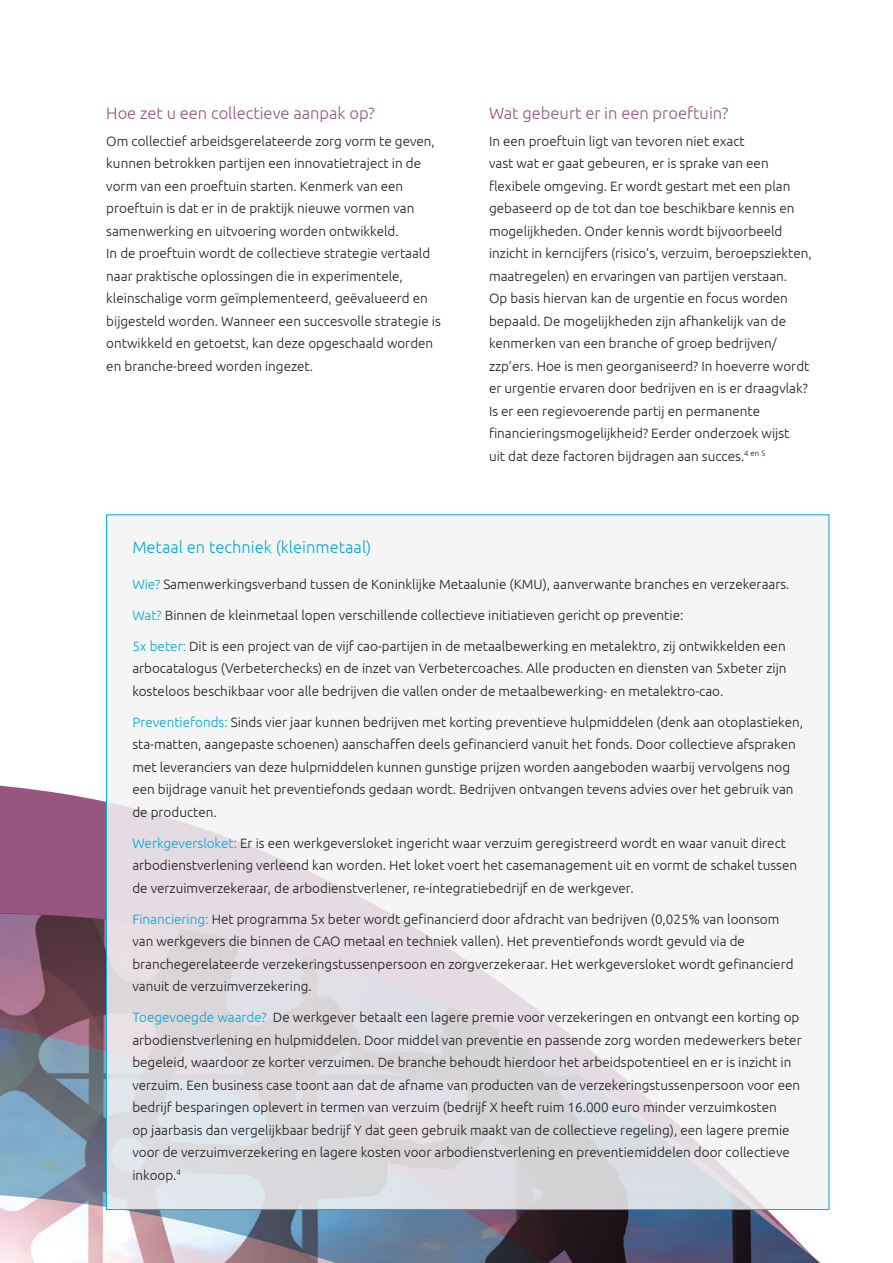
<style>
.page{position:relative;width:893px;height:1263px;background:#fff}
.page>*{position:absolute;margin:0;border:0;box-sizing:border-box;transform-origin:0 0}
.t1{font:300 16.5px "Ubuntu";color:#96567f}
.t2{font:300 16.5px "Ubuntu";color:#00aad5}
.t3{font:300 13.5px/22.5px "Ubuntu";color:#1d1d1b}
.s1{color:#00aad5}
</style>
<div class="page">
<div style="left:0;top:785px;width:106px;height:128px;background:#96567f"></div>
<svg style="left:0;top:913px;width:830px;height:350px;background:#7d8193"></svg>
<svg style="left:108px;top:802px;width:719px;height:406px"></svg>
<p class="t1" style="left:106px;top:103px;width:270px">Hoe zet u een collectieve aanpak op?</p>
<p class="t3" style="left:106px;top:129px;width:336px">Om collectief arbeidsgerelateerde zorg vorm te geven, kunnen betrokken partijen een innovatietraject in de vorm van een proeftuin starten. Kenmerk van een proeftuin is dat er in de praktijk nieuwe vormen van samenwerking en uitvoering worden ontwikkeld.<br>In de proeftuin wordt de collectieve strategie vertaald naar praktische oplossingen die in experimentele, kleinschalige vorm geïmplementeerd, geëvalueerd en bijgesteld worden. Wanneer een succesvolle strategie is ontwikkeld en getoetst, kan deze opgeschaald worden en branche-breed worden ingezet.</p>
<p class="t1" style="left:489px;top:103px;width:241px">Wat gebeurt er in een proeftuin?</p>
<p class="t3" style="left:489px;top:129px;width:324px">In een proeftuin ligt van tevoren niet exact<br>vast wat er gaat gebeuren, er is sprake van een flexibele omgeving. Er wordt gestart met een plan gebaseerd op de tot dan toe beschikbare kennis en mogelijkheden. Onder kennis wordt bijvoorbeeld inzicht in kerncijfers (risico’s, verzuim, beroepsziekten, maatregelen) en ervaringen van partijen verstaan.<br>Op basis hiervan kan de urgentie en focus worden bepaald. De mogelijkheden zijn afhankelijk van de kenmerken van een branche of groep bedrijven/ zzp’ers. Hoe is men georganiseerd? In hoeverre wordt er urgentie ervaren door bedrijven en is er draagvlak?<br>Is er een regievoerende partij en permanente financieringsmogelijkheid? Eerder onderzoek wijst<br>uit dat deze factoren bijdragen aan succes.<sup>4</sup> <sup>en</sup> <sup>5</sup></p>
<p class="t2" style="left:132px;top:538px;width:240px">Metaal en techniek (kleinmetaal)</p>
<p class="t3" style="left:132px;top:572px;width:659px"><span class="s1">Wie?</span> Samenwerkingsverband tussen de Koninklijke Metaalunie (KMU), aanverwante branches en verzekeraars.</p>
<p class="t3" style="left:132px;top:603px;width:553px"><span class="s1">Wat?</span> Binnen de kleinmetaal lopen verschillende collectieve initiatieven gericht op preventie:</p>
<p class="t3" style="left:132px;top:634px;width:656px;text-align:justify"><span class="s1">5x beter:</span> Dit is een project van de vijf cao-partijen in de metaalbewerking en metalektro, zij ontwikkelden een arbocatalogus (Verbeterchecks) en de inzet van Verbetercoaches. Alle producten en diensten van 5xbeter zijn kosteloos beschikbaar voor alle bedrijven die vallen onder de metaalbewerking- en metalektro-cao.</p>
<p class="t3" style="left:132px;top:710px;width:672px"><span class="s1">Preventiefonds:</span> Sinds vier jaar kunnen bedrijven met korting preventieve hulpmiddelen (denk aan otoplastieken, sta-matten, aangepaste schoenen) aanschaffen deels gefinancierd vanuit het fonds. Door collectieve afspraken met leveranciers van deze hulpmiddelen kunnen gunstige prijzen worden aangeboden waarbij vervolgens nog een bijdrage vanuit het preventiefonds gedaan wordt. Bedrijven ontvangen tevens advies over het gebruik van de producten.</p>
<p class="t3" style="left:132px;top:831px;width:666px"><span class="s1">Werkgeversloket:</span> Er is een werkgeversloket ingericht waar verzuim geregistreerd wordt en waar vanuit direct arbodienstverlening verleend kan worden. Het loket voert het casemanagement uit en vormt de schakel tussen de verzuimverzekeraar, de arbodienstverlener, re-integratiebedrijf en de werkgever.</p>
<p class="t3" style="left:132px;top:907px;width:663px"><span class="s1">Financiering:</span> Het programma 5x beter wordt gefinancierd door afdracht van bedrijven (0,025% van loonsom van werkgevers die binnen de CAO metaal en techniek vallen). Het preventiefonds wordt gevuld via de branchegerelateerde verzekeringstussenpersoon en zorgverzekeraar. Het werkgeversloket wordt gefinancierd vanuit de verzuimverzekering.</p>
<p class="t3" style="left:132px;top:1006px;width:671px"><span class="s1">Toegevoegde waarde?</span> De werkgever betaalt een lagere premie voor verzekeringen en ontvangt een korting op arbodienstverlening en hulpmiddelen. Door middel van preventie en passende zorg worden medewerkers beter begeleid, waardoor ze korter verzuimen. De branche behoudt hierdoor het arbeidspotentieel en er is inzicht in verzuim. Een business case toont aan dat de afname van producten van de verzekeringstussenpersoon voor een bedrijf besparingen oplevert in termen van verzuim (bedrijf X heeft ruim 16.000 euro minder verzuimkosten<br>op jaarbasis dan vergelijkbaar bedrijf Y dat geen gebruik maakt van de collectieve regeling), een lagere premie voor de verzuimverzekering en lagere kosten voor arbodienstverlening en preventiemiddelen door collectieve inkoop.<sup>4</sup></p>
</div>
